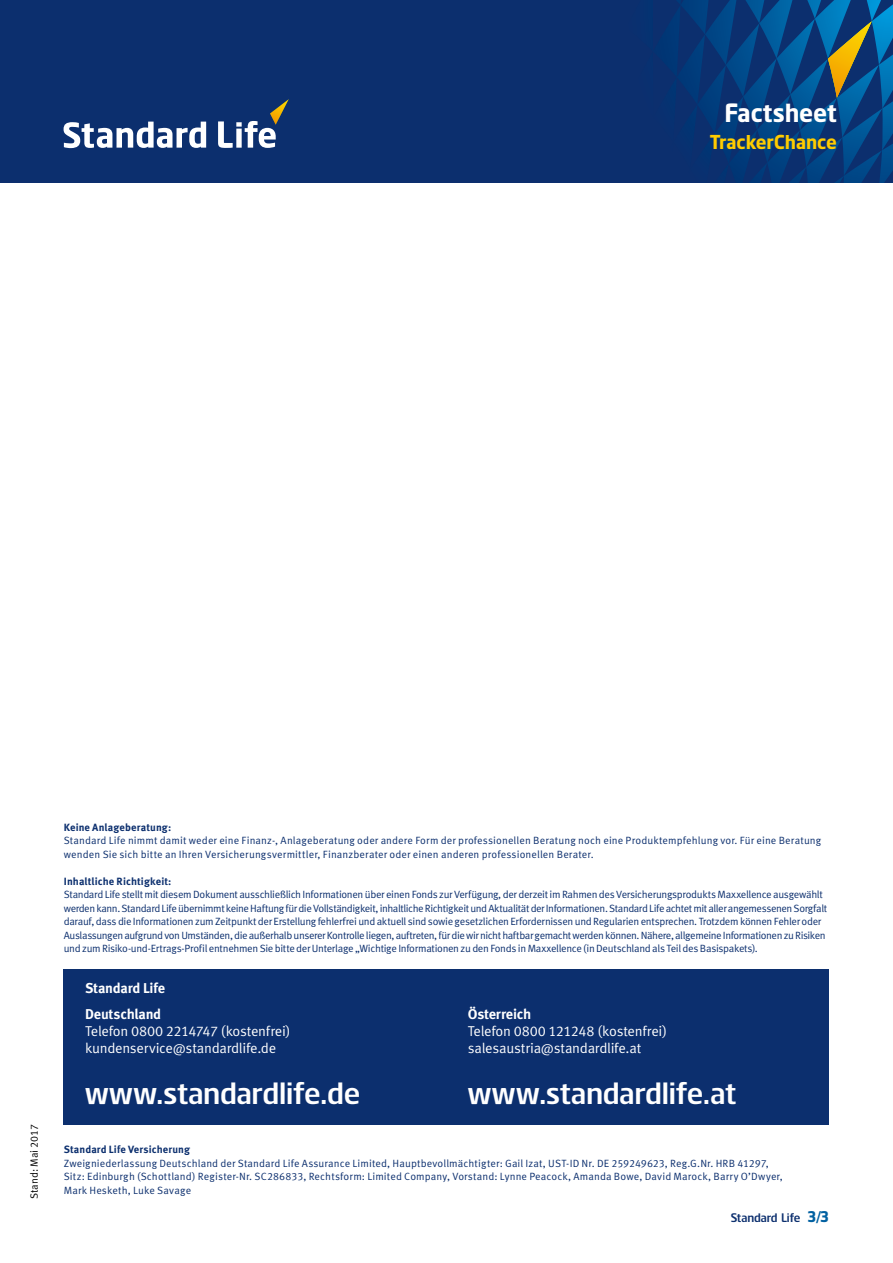
<style>
.page{position:relative;width:893px;height:1263px;background:#fff}
.page>*{position:absolute;margin:0;border:0;box-sizing:border-box;transform-origin:0 0}
.t1{font:30px "Standard Life";color:#fff}
.t2{font:700 25.5px "Standard Life";letter-spacing:-.005em;color:#fff}
.t3{font:700 19.5px "Standard Life";letter-spacing:-.005em;color:#fc0}
.t4{font:14.25px/17.2px "Meta Standard Life Pro TF Norm";letter-spacing:-.02em;color:#fff}
.t5{font:700 14.25px/25.8px "Meta Standard Life Pro TF";letter-spacing:-.015em;color:#fff}
.t6{font:12px "Standard Life";color:#0c2f6e}
.t7{font:10.5px/13.5px "Meta Standard Life Pro TF Norm";letter-spacing:-.025em;color:#0c2f6e}
.t8{font:10.5px/13.5px "Meta Standard Life Pro TF Norm";letter-spacing:.01em;color:#0c2f6e}
.t9{font:10.5px/13.5px "Meta Standard Life Pro TF Norm";letter-spacing:.015em;color:#0c2f6e}
.t10{font:700 10.5px "Meta Standard Life Pro TF";letter-spacing:.01em;color:#0c2f6e}
.t11{font:10.5px "Meta Standard Life Pro TF Norm";color:#000}
.s1{font-weight:700;font-size:15px;color:#0060a1}
</style>
<div class="page">
<div style="left:0;top:0;width:893px;height:183px;background:#0c2f6e"></div>
<svg style="left:658px;top:0;width:235px;height:183px"></svg>
<svg style="left:828px;top:21px;width:44px;height:77px"></svg>
<svg style="left:64px;top:122px;width:142px;height:26px"></svg>
<svg style="left:218px;top:99px;width:71px;height:49px"></svg>
<div style="left:64px;top:969px;width:765px;height:156px;background:#0c2f6e"></div>
<h2 class="t2" style="left:724px;top:97px;width:114px">Factsheet</h2>
<h3 class="t3" style="left:710px;top:130px;width:128px">TrackerChance</h3>
<p class="t11" style="left:26px;top:1199px;width:76px;rotate:-90deg">Stand: Mai 2017</p>
<p class="t10" style="left:64px;top:819px;width:109px">Keine Anlageberatung:</p>
<p class="t9" style="left:64px;top:833px;width:759px">Standard Life nimmt damit weder eine Finanz-, Anlageberatung oder andere Form der professionellen Beratung noch eine Produktempfehlung vor. Für eine Beratung wenden Sie sich bitte an Ihren Versicherungsvermittler, Finanzberater oder einen anderen professionellen Berater.</p>
<p class="t10" style="left:64px;top:873px;width:109px">Inhaltliche Richtigkeit:</p>
<p class="t7" style="left:64px;top:887px;width:765px">Standard Life stellt mit diesem Dokument ausschließlich Informationen über einen Fonds zur Verfügung, der derzeit im Rahmen des Versicherungsprodukts Maxxellence ausgewählt werden kann. Standard Life übernimmt keine Haftung für die Vollständigkeit, inhaltliche Richtigkeit und Aktualität der Informationen. Standard Life achtet mit aller angemessenen Sorgfalt darauf, dass die Informationen zum Zeitpunkt der Erstellung fehlerfrei und aktuell sind sowie gesetzlichen Erfordernissen und Regularien entsprechen. Trotzdem können Fehler oder Auslassungen aufgrund von Umständen, die außerhalb unserer Kontrolle liegen, auftreten, für die wir nicht haftbar gemacht werden können. Nähere, allgemeine Informationen zu Risiken und zum Risiko-und-Ertrags-Profil entnehmen Sie bitte der Unterlage „Wichtige Informationen zu den Fonds in Maxxellence (in Deutschland als Teil des Basispakets).</p>
<h3 class="t5" style="left:85px;top:974px;width:82px">Standard Life<br>Deutschland</h3>
<h3 class="t4" style="left:85px;top:1022px;width:207px">Telefon 0800 2214747 (kostenfrei) kundenservice@standardlife.de</h3>
<h1 class="t1" style="left:85px;top:1074px;width:276px">www.standardlife.de</h1>
<h3 class="t5" style="left:468px;top:1000px;width:65px">Österreich</h3>
<h3 class="t4" style="left:468px;top:1022px;width:201px">Telefon 0800 121248 (kostenfrei) salesaustria@standardlife.at</h3>
<h1 class="t1" style="left:468px;top:1074px;width:270px">www.standardlife.at</h1>
<p class="t10" style="left:64px;top:1141px;width:128px">Standard Life Versicherung</p>
<p class="t8" style="left:64px;top:1155px;width:721px">Zweigniederlassung Deutschland der Standard Life Assurance Limited, Hauptbevollmächtigter: Gail Izat, UST-ID Nr. DE 259249623, Reg.G.Nr. HRB 41297,<br>Sitz: Edinburgh (Schottland) Register-Nr. SC286833, Rechtsform: Limited Company, Vorstand: Lynne Peacock, Amanda Bowe, David Marock, Barry O’Dwyer,<br>Mark Hesketh, Luke Savage</p>
<p class="t6" style="left:731px;top:1210px;width:100px">Standard Life <span class="s1">3/3</span></p>
</div>
